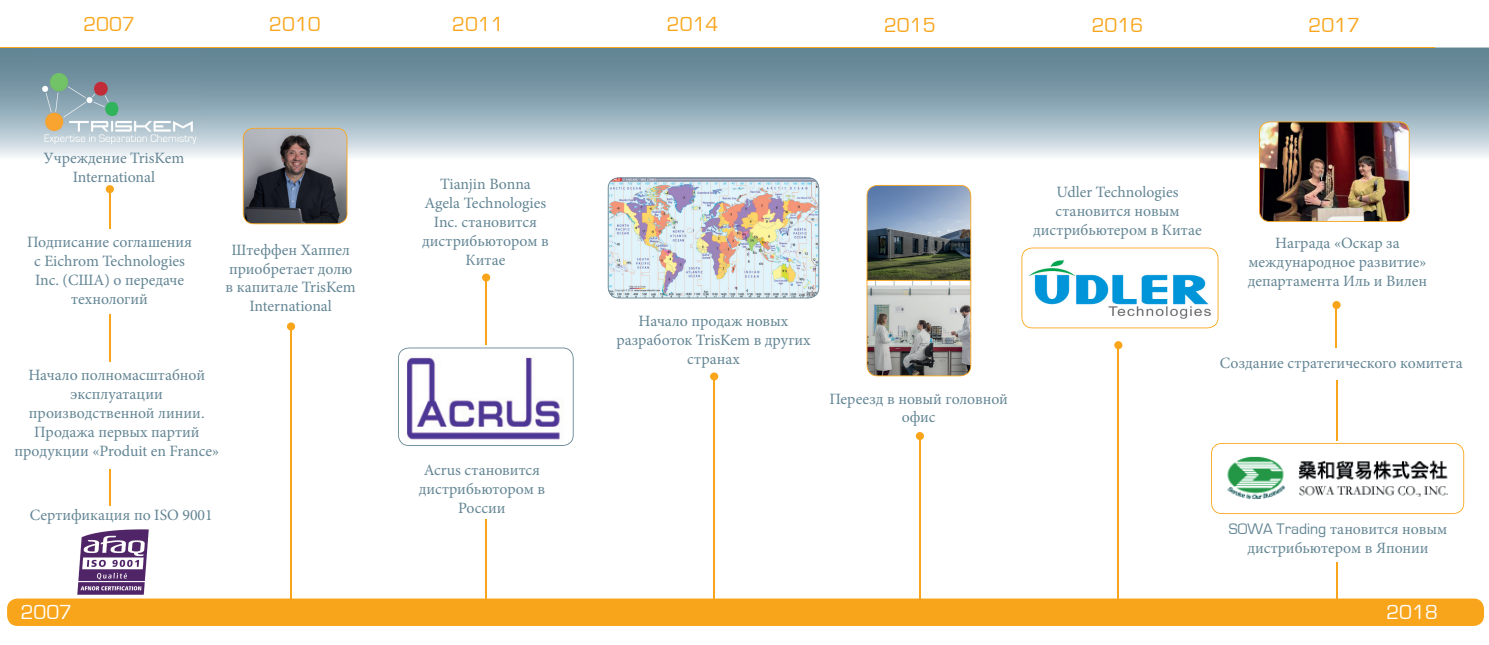
<style>
.page{position:relative;width:1489px;height:645px;background:#fff}
.page>*{position:absolute;margin:0;border:0;box-sizing:border-box;transform-origin:0 0}
.t1{font:21px "Eurostile";color:#f9a51b}
.t2{font:21px "Eurostile";color:#fff}
.t3{font:15.75px/18.9px "Minion Pro";color:#638594;text-align:center}
.s1{font-family:"Eurostile"}
</style>
<div class="page">
<svg style="left:0;top:48px;width:1488px;height:111px"></svg>
<div style="left:7px;top:598px;width:1476px;height:28px;background:#f9a51b;border-radius:10px"></div>
<hr style="left:290px;top:326px;width:1px;height:272px;background:#f9a51b">
<svg style="left:243px;top:128px;width:104px;height:96px"></svg>
<img style="left:866px;top:185px;width:105px;height:191px">
<svg style="left:1021px;top:248px;width:197px;height:80px"></svg>
<hr style="left:109px;top:315px;width:1px;height:47px;background:#f9a51b">
<hr style="left:109px;top:470px;width:1px;height:36px;background:#f9a51b">
<img style="left:77px;top:529px;width:71px;height:66px">
<hr style="left:0;top:47px;width:1434px;height:1px;background:#f9a51b">
<hr style="left:485px;top:519px;width:1px;height:87px;background:#f9a51b">
<svg style="left:398px;top:347px;width:175px;height:99px"></svg>
<img style="left:607px;top:177px;width:212px;height:121px">
<hr style="left:109px;top:189px;width:1px;height:40px;background:#f9a51b">
<div style="left:106px;top:185px;width:8px;height:8px;background:#f9a51b;border-radius:50%"></div>
<hr style="left:1117px;top:349px;width:1px;height:249px;background:#f9a51b">
<div style="left:1114px;top:341px;width:8px;height:8px;background:#f9a51b;border-radius:50%"></div>
<hr style="left:485px;top:278px;width:1px;height:67px;background:#f9a51b">
<div style="left:482px;top:273px;width:8px;height:9px;background:#f9a51b;border-radius:50%"></div>
<div style="left:287px;top:322px;width:8px;height:8px;background:#f9a51b;border-radius:50%"></div>
<hr style="left:713px;top:376px;width:1px;height:227px;background:#f9a51b">
<div style="left:710px;top:372px;width:8px;height:8px;background:#f9a51b;border-radius:50%"></div>
<hr style="left:1335px;top:380px;width:2px;height:61px;background:#f9a51b">
<img style="left:1258px;top:121px;width:151px;height:101px">
<img style="left:34px;top:51px;width:166px;height:93px">
<hr style="left:919px;top:440px;width:1px;height:166px;background:#f9a51b">
<div style="left:915px;top:432px;width:9px;height:8px;background:#f9a51b;border-radius:50%"></div>
<hr style="left:1335px;top:305px;width:1px;height:42px;background:#f9a51b">
<div style="left:1332px;top:301px;width:8px;height:8px;background:#f9a51b;border-radius:50%"></div>
<hr style="left:1335px;top:562px;width:2px;height:43px;background:#f9a51b">
<svg style="left:1211px;top:443px;width:252px;height:71px"></svg>
<h1 class="t1" style="left:83px;top:12px;width:53px">2007</h1>
<h1 class="t1" style="left:269px;top:13px;width:53px">2010</h1>
<h1 class="t1" style="left:452px;top:13px;width:53px">2011</h1>
<h1 class="t1" style="left:667px;top:13px;width:53px">2014</h1>
<h1 class="t1" style="left:884px;top:14px;width:53px">2015</h1>
<h1 class="t1" style="left:1091px;top:14px;width:53px">2016</h1>
<h1 class="t1" style="left:1308px;top:13px;width:53px">2017</h1>
<p class="t3" style="left:43px;top:149px;width:142px">Учреждение TrisKem<br>International</p>
<p class="t3" style="left:27px;top:233px;width:166px">Подписание соглашения с Eichrom Technologies<br>Inc. (США) о передаче технологий</p>
<p class="t3" style="left:225px;top:240px;width:132px">Штеффен Хаппел приобретает долю в капитале TrisKem<br>International</p>
<p class="t3" style="left:14px;top:366px;width:206px">Начало полномасштабной эксплуатации производственной линии.<br>Продажа первых партий продукции «Produit en France»</p>
<p class="t3" style="left:30px;top:506px;width:184px">Сертификация по ISO 9001</p>
<p class="t3" style="left:422px;top:175px;width:128px">Tianjin Bonna<br>Agela Technologies<br>Inc. становится дистрибьютором в<br>Китае</p>
<p class="t3" style="left:418px;top:460px;width:128px">Acrus становится дистрибьютором в<br>России</p>
<p class="t3" style="left:616px;top:312px;width:196px">Начало продаж новых разработок TrisKem в других странах</p>
<p class="t3" style="left:829px;top:389px;width:180px">Переезд в новый головной офис</p>
<p class="t3" style="left:1033px;top:183px;width:170px">Udler Technologies становится новым дистрибьютером в Китае</p>
<p class="t3" style="left:1247px;top:233px;width:181px">Награда «Оскар за международное развитие» департамента Иль и Вилен</p>
<p class="t3" style="left:1219px;top:354px;width:244px">Создание стратегического комитета</p>
<p class="t3" style="left:1228px;top:519px;width:220px"><span class="s1">SOWA Trading</span> тановится новым дистрибьютером в Японии</p>
<h1 class="t2" style="left:21px;top:600px;width:53px">2007</h1>
<h1 class="t2" style="left:1386px;top:600px;width:53px">2018</h1>
</div>
